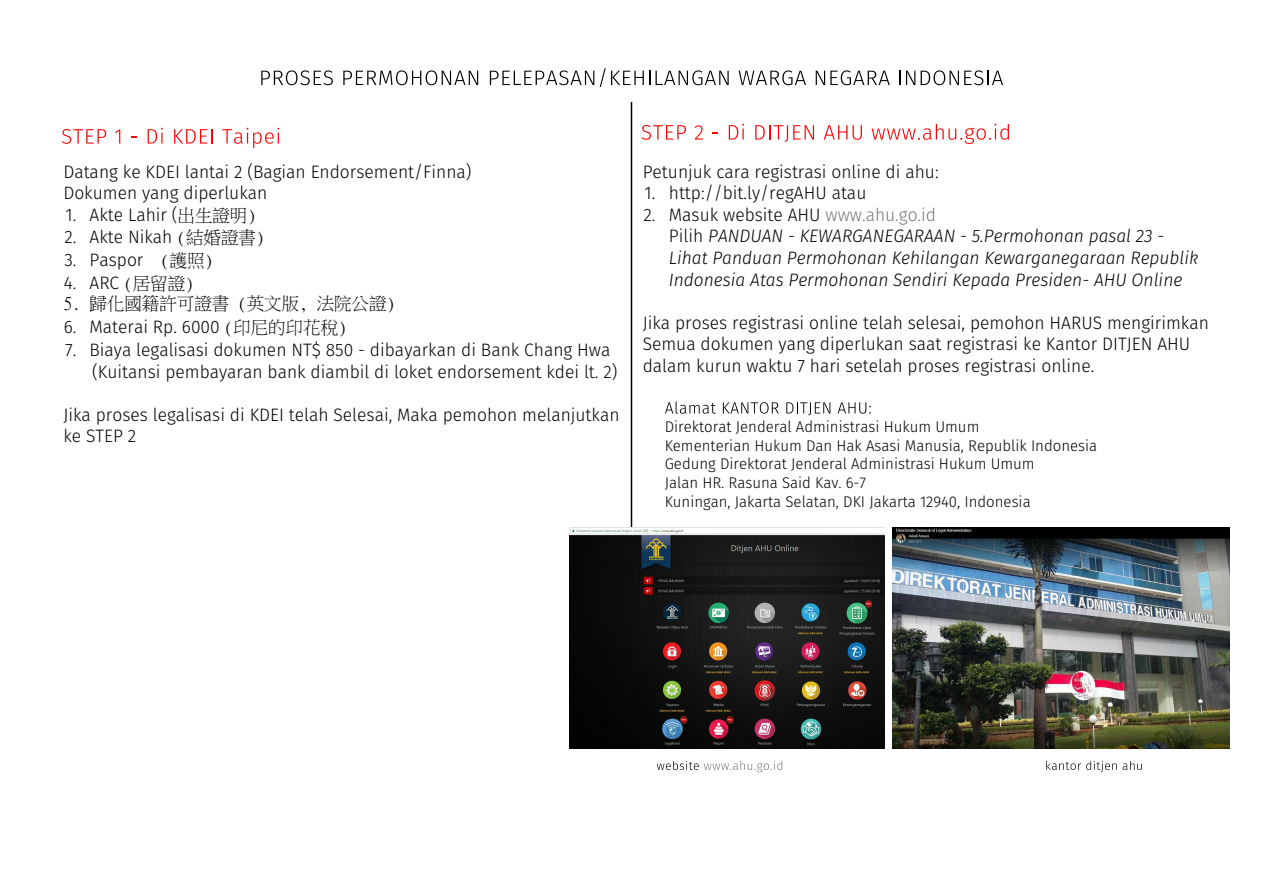
<style>
.page{position:relative;width:1263px;height:893px;background:#fff}
.page>*{position:absolute;margin:0;border:0;box-sizing:border-box;transform-origin:0 0}
.t1{font:300 18px/21.6px "Fira Sans";color:#000}
.t2{font:italic 300 18px/21.6px "Fira Sans";color:#000}
.t3{font:18px "Ming Li U";letter-spacing:.005em;color:#000}
.t4{font:300 15.45px/18.6px "Fira Sans";color:#000}
.s1{font-family:"Ming Li U";font-weight:400}
.s2{font-style:normal}
.s3{font-style:normal;color:#777}
</style>
<div class="page">
<svg style="left:261px;top:70px;width:72px;height:15px"></svg>
<svg style="left:343px;top:70px;width:135px;height:15px"></svg>
<svg style="left:490px;top:70px;width:104px;height:15px"></svg>
<svg style="left:600px;top:68px;width:129px;height:19px"></svg>
<svg style="left:739px;top:70px;width:67px;height:15px"></svg>
<svg style="left:816px;top:70px;width:74px;height:15px"></svg>
<svg style="left:899px;top:71px;width:16px;height:14px"></svg>
<svg style="left:921px;top:70px;width:82px;height:15px"></svg>
<hr style="left:631px;top:102px;width:1px;height:425px;background:#000">
<svg style="left:62px;top:129px;width:44px;height:15px"></svg>
<svg style="left:115px;top:130px;width:5px;height:14px"></svg>
<svg style="left:148px;top:128px;width:15px;height:16px"></svg>
<svg style="left:174px;top:129px;width:39px;height:15px"></svg>
<svg style="left:222px;top:128px;width:57px;height:20px"></svg>
<svg style="left:642px;top:125px;width:44px;height:15px"></svg>
<svg style="left:695px;top:125px;width:8px;height:15px"></svg>
<svg style="left:712px;top:132px;width:6px;height:2px"></svg>
<svg style="left:729px;top:124px;width:15px;height:16px"></svg>
<svg style="left:755px;top:125px;width:59px;height:17px"></svg>
<svg style="left:824px;top:125px;width:38px;height:15px"></svg>
<svg style="left:872px;top:124px;width:137px;height:20px"></svg>
<svg style="left:665px;top:401px;width:51px;height:13px"></svg>
<svg style="left:723px;top:402px;width:56px;height:12px"></svg>
<svg style="left:786px;top:402px;width:44px;height:13px"></svg>
<svg style="left:838px;top:402px;width:33px;height:12px"></svg>
<img style="left:570px;top:527px;width:314px;height:221px">
<img style="left:892px;top:527px;width:338px;height:221px">
<svg style="left:657px;top:761px;width:125px;height:11px"></svg>
<svg style="left:1046px;top:761px;width:71px;height:11px"></svg>
<svg style="left:1123px;top:761px;width:19px;height:9px"></svg>
<p class="t1" style="left:63px;top:161px;width:410px">Datang ke KDEI lantai 2 (Bagian Endorsement/Finna)<br>Dokumen yang diperlukan</p>
<p class="t1" style="left:66px;top:204px;width:192px">1. Akte Lahir (<span class="s1">出生證明)</span></p>
<p class="t1" style="left:64px;top:227px;width:202px">2. Akte Nikah <span class="s1">(結婚證書)</span></p>
<p class="t1" style="left:64px;top:249px;width:150px">3. Paspor <span class="s1">(護照)</span></p>
<p class="t1" style="left:64px;top:272px;width:132px">4. ARC <span class="s1">(居留證)</span></p>
<p class="t3" style="left:63px;top:295px;width:333px">5. 歸化國籍許可證書 (英文版, 法院公證)</p>
<p class="t1" style="left:64px;top:316px;width:285px">6. Materai Rp. 6000 <span class="s1">(印尼的印花稅)</span></p>
<p class="t1" style="left:92px;top:339px;width:527px;text-indent:-27px">7. Biaya legalisasi dokumen NT$ 850 - dibayarkan di Bank Chang Hwa (Kuitansi pembayaran bank diambil di loket endorsement kdei lt. 2)</p>
<p class="t1" style="left:63px;top:404px;width:558px">Jika proses legalisasi di KDEI telah Selesai, Maka pemohon melanjutkan ke STEP 2</p>
<p class="t1" style="left:643px;top:161px;width:297px">Petunjuk cara registrasi online di ahu:</p>
<p class="t1" style="left:644px;top:182px;width:223px">1. http://bit.ly/regAHU atau</p>
<p class="t2" style="left:669px;top:204px;width:531px;text-indent:-25px"><span class="s2">2. Masuk website AHU</span> <span class="s3">www.ahu.go.id<br></span><span class="s2">Pilih</span> PANDUAN - KEWARGANEGARAAN - 5.Permohonan pasal 23 - Lihat Panduan Permohonan Kehilangan Kewarganegaraan Republik Indonesia Atas Permohonan Sendiri Kepada Presiden- AHU Online</p>
<p class="t1" style="left:643px;top:312px;width:568px">Jika proses registrasi online telah selesai, pemohon HARUS mengirimkan<br>Semua dokumen yang diperlukan saat registrasi ke Kantor DITJEN AHU dalam kurun waktu 7 hari setelah proses registrasi online.</p>
<p class="t4" style="left:665px;top:418px;width:434px">Direktorat Jenderal Administrasi Hukum Umum<br>Kementerian Hukum Dan Hak Asasi Manusia, Republik Indonesia Gedung Direktorat Jenderal Administrasi Hukum Umum<br>Jalan HR. Rasuna Said Kav. 6-7<br>Kuningan, Jakarta Selatan, DKI Jakarta 12940, Indonesia</p>
</div>
